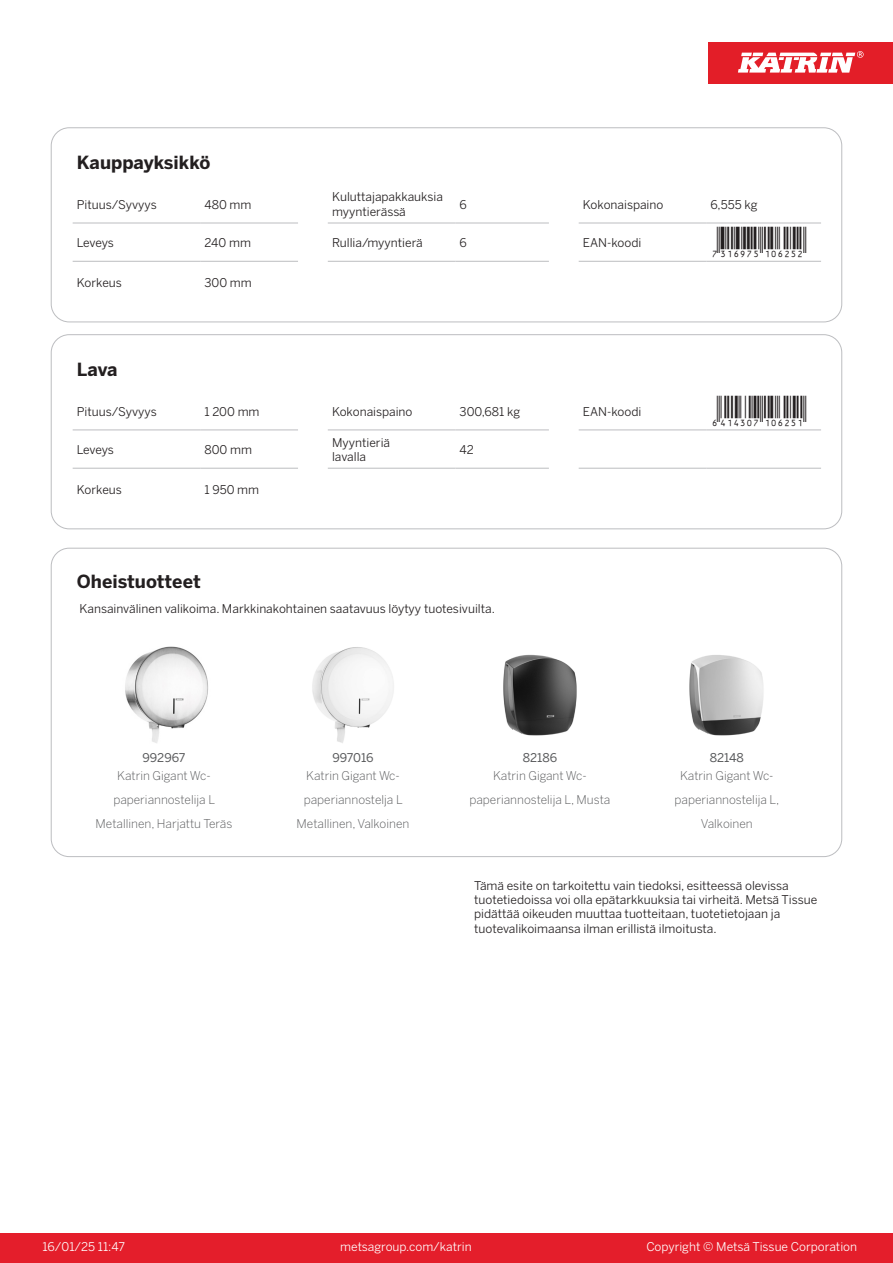
<style>
.page{position:relative;width:893px;height:1263px;background:#fff}
.page>*{position:absolute;margin:0;border:0;box-sizing:border-box;transform-origin:0 0}
.T_EAN{font:30px "Viisas EAN Matala";color:#231f20}
.T_TableHeader{font:700 18px "Benton Sans";color:#231f20}
.T_TableBody{font:12px/14.4px "Benton Sans";color:#231f20}
.Disclaimer{font:12px/14.4px "Benton Sans";color:#231f20}
.T_RelatedName{font:300 12px/24px "Benton Sans";color:#57585a;text-align:center}
.t1{font:12px "Benton Sans";color:#fff}
.T_RelatedCode{font:12px "Benton Sans";color:#57585a}
</style>
<div class="page">
<div style="left:0;top:1233px;width:893px;height:30px;background:#e41e2b"></div>
<div style="left:708px;top:43px;width:185px;height:41px;background:#e31e28"></div>
<svg style="left:738px;top:51px;width:126px;height:22px"></svg>
<hr style="left:73px;top:223px;width:127px;height:1px;background:#bcbdc0">
<hr style="left:200px;top:223px;width:98px;height:1px;background:#bcbdc0">
<hr style="left:328px;top:223px;width:127px;height:1px;background:#bcbdc0">
<hr style="left:455px;top:223px;width:94px;height:1px;background:#bcbdc0">
<hr style="left:579px;top:223px;width:127px;height:1px;background:#bcbdc0">
<hr style="left:706px;top:223px;width:115px;height:1px;background:#bcbdc0">
<hr style="left:73px;top:261px;width:127px;height:1px;background:#bcbdc0">
<hr style="left:200px;top:261px;width:98px;height:1px;background:#bcbdc0">
<hr style="left:328px;top:261px;width:127px;height:1px;background:#bcbdc0">
<hr style="left:455px;top:261px;width:94px;height:1px;background:#bcbdc0">
<hr style="left:579px;top:261px;width:127px;height:1px;background:#bcbdc0">
<hr style="left:706px;top:261px;width:115px;height:1px;background:#bcbdc0">
<div style="left:51px;top:128px;width:791px;height:194px;border:1px solid #bcbdc0;border-radius:18px"></div>
<hr style="left:73px;top:430px;width:127px;height:1px;background:#bcbdc0">
<hr style="left:200px;top:430px;width:98px;height:1px;background:#bcbdc0">
<hr style="left:328px;top:430px;width:127px;height:1px;background:#bcbdc0">
<hr style="left:455px;top:430px;width:94px;height:1px;background:#bcbdc0">
<hr style="left:579px;top:430px;width:127px;height:1px;background:#bcbdc0">
<hr style="left:706px;top:430px;width:115px;height:1px;background:#bcbdc0">
<hr style="left:73px;top:468px;width:127px;height:1px;background:#bcbdc0">
<hr style="left:200px;top:468px;width:98px;height:1px;background:#bcbdc0">
<hr style="left:328px;top:468px;width:127px;height:1px;background:#bcbdc0">
<hr style="left:455px;top:468px;width:94px;height:1px;background:#bcbdc0">
<hr style="left:579px;top:468px;width:127px;height:1px;background:#bcbdc0">
<hr style="left:706px;top:468px;width:115px;height:1px;background:#bcbdc0">
<div style="left:51px;top:334px;width:791px;height:195px;border:1px solid #bcbdc0;border-radius:18px"></div>
<img style="left:125px;top:646px;width:83px;height:97px">
<img style="left:312px;top:647px;width:82px;height:96px">
<img style="left:503px;top:654px;width:74px;height:82px">
<img style="left:689px;top:655px;width:75px;height:81px">
<p class="T_TableHeader" style="left:77px;top:151px;width:135px">Kauppayksikkö</p>
<p class="T_TableBody" style="left:77px;top:197px;width:81px">Pituus/Syvyys</p>
<p class="T_TableBody" style="left:204px;top:197px;width:49px">480 mm</p>
<p class="T_TableBody" style="left:332px;top:190px;width:112px">Kuluttajapakkauksia myyntierässä</p>
<p class="T_TableBody" style="left:460px;top:197px;width:9px">6</p>
<p class="T_TableBody" style="left:583px;top:197px;width:82px">Kokonaispaino</p>
<p class="T_TableBody" style="left:710px;top:197px;width:48px">6,555 kg</p>
<p class="T_TableBody" style="left:77px;top:235px;width:39px">Leveys</p>
<p class="T_TableBody" style="left:204px;top:235px;width:48px">240 mm</p>
<p class="T_TableBody" style="left:332px;top:235px;width:92px">Rullia/myyntierä</p>
<p class="T_TableBody" style="left:460px;top:235px;width:9px">6</p>
<p class="T_TableBody" style="left:583px;top:235px;width:60px">EAN-koodi</p>
<p class="T_EAN" style="left:710px;top:227px;width:97px">*7316975106252*</p>
<p class="T_TableBody" style="left:77px;top:276px;width:47px">Korkeus</p>
<p class="T_TableBody" style="left:204px;top:276px;width:49px">300 mm</p>
<p class="T_TableHeader" style="left:77px;top:358px;width:42px">Lava</p>
<p class="T_TableBody" style="left:77px;top:404px;width:81px">Pituus/Syvyys</p>
<p class="T_TableBody" style="left:204px;top:404px;width:57px">1 200 mm</p>
<p class="T_TableBody" style="left:332px;top:404px;width:82px">Kokonaispaino</p>
<p class="T_TableBody" style="left:460px;top:404px;width:62px">300,681 kg</p>
<p class="T_TableBody" style="left:583px;top:404px;width:60px">EAN-koodi</p>
<p class="T_EAN" style="left:710px;top:395px;width:97px">*6414307106251*</p>
<p class="T_TableBody" style="left:77px;top:442px;width:39px">Leveys</p>
<p class="T_TableBody" style="left:204px;top:442px;width:49px">800 mm</p>
<p class="T_TableBody" style="left:332px;top:435px;width:60px">Myyntieriä</p>
<p class="T_TableBody" style="left:332px;top:449px;width:36px">lavalla</p>
<p class="T_TableBody" style="left:460px;top:442px;width:16px">42</p>
<p class="T_TableBody" style="left:77px;top:483px;width:47px">Korkeus</p>
<p class="T_TableBody" style="left:204px;top:483px;width:56px">1 950 mm</p>
<p class="T_TableHeader" style="left:77px;top:570px;width:125px">Oheistuotteet</p>
<p class="T_TableBody" style="left:80px;top:601px;width:417px">Kansainvälinen valikoima. Markkinakohtainen saatavuus löytyy tuotesivuilta.</p>
<p class="T_RelatedCode" style="left:143px;top:750px;width:44px">992967</p>
<p class="T_RelatedCode" style="left:332px;top:750px;width:43px">997016</p>
<p class="T_RelatedCode" style="left:523px;top:750px;width:36px">82186</p>
<p class="T_RelatedCode" style="left:710px;top:750px;width:36px">82148</p>
<p class="T_RelatedName" style="left:96px;top:763px;width:138px">Katrin Gigant Wc&shy;paperiannostelija L<br>Metallinen, Harjattu Teräs</p>
<p class="T_RelatedName" style="left:297px;top:763px;width:114px">Katrin Gigant Wc&shy;paperiannostelja L<br>Metallinen, Valkoinen</p>
<p class="T_RelatedName" style="left:470px;top:763px;width:142px">Katrin Gigant Wc&shy;paperiannostelija L, Musta</p>
<p class="T_RelatedName" style="left:675px;top:763px;width:106px">Katrin Gigant Wc&shy;paperiannostelija L,<br>Valkoinen</p>
<p class="Disclaimer" style="left:474px;top:878px;width:345px">Tämä esite on tarkoitettu vain tiedoksi, esitteessä olevissa tuotetiedoissa voi olla epätarkkuuksia tai virheitä. Metsä Tissue pidättää oikeuden muuttaa tuotteitaan, tuotetietojaan ja tuotevalikoimaansa ilman erillistä ilmoitusta.</p>
<p class="t1" style="left:43px;top:1239px;width:84px">16/01/25 11:47</p>
<p class="t1" style="left:340px;top:1239px;width:133px">metsagroup.com/katrin</p>
<p class="t1" style="left:646px;top:1239px;width:212px">Copyright © Metsä Tissue Corporation</p>
</div>
